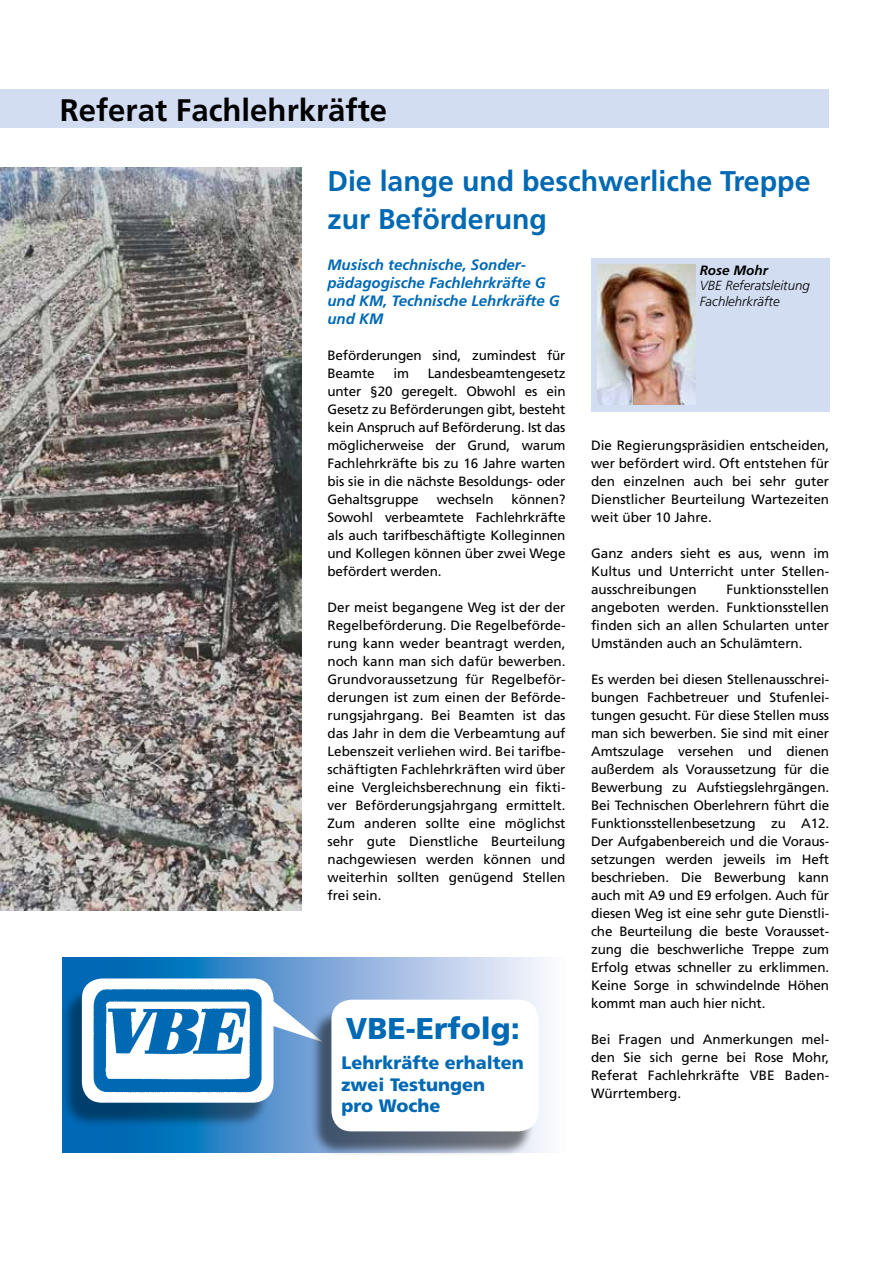
<style>
.page{position:relative;width:893px;height:1263px;background:#fff}
.page>*{position:absolute;margin:0;border:0;box-sizing:border-box;transform-origin:0 0}
.t1{font:700 31.2px "Frutiger";color:#000}
.t2{font:900 30px "Frutiger";color:#0069b4}
.t3{font:700 28.5px/38.4px "Frutiger";color:#0069b4}
.t4{font:900 18px/21.6px "Frutiger";color:#0069b4}
.t5{font:italic 700 15px/18px "Frutiger";color:#0069b4}
.t6{font:13.5px/18px "Frutiger";color:#000;text-align:justify}
.t7{font:italic 700 13.5px "Frutiger";color:#000}
.t8{font:italic 300 13.2px/15.9px "Frutiger";color:#000}
</style>
<div class="page">
<div style="left:591px;top:259px;width:238px;height:153px;background:#d3ddf2"></div>
<img style="left:597px;top:264px;width:98px;height:140px">
<div style="left:0;top:89px;width:828px;height:39px;background:#d3ddf2"></div>
<img style="left:0;top:168px;width:301px;height:742px">
<svg style="left:63px;top:957px;width:483px;height:195px;background:#6ea4d5"></svg>
<svg style="left:274px;top:1000px;width:49px;height:42px"></svg>
<div style="left:61px;top:987px;width:208px;height:141px;background:#000;opacity:.4"></div>
<div style="left:82px;top:978px;width:192px;height:125px;background:#fff;border-radius:20px"></div>
<img style="left:93px;top:989px;width:169px;height:104px">
<div style="left:310px;top:1008px;width:224px;height:148px;background:#000;opacity:.5"></div>
<div style="left:331px;top:1000px;width:207px;height:131px;background:#fff;border-radius:20px"></div>
<h1 class="t1" style="left:60px;top:91px;width:329px">Referat Fachlehrkräfte</h1>
<h3 class="t3" style="left:327px;top:161px;width:485px">Die lange und beschwerliche Treppe zur Beförderung</h3>
<p class="t5" style="left:327px;top:256px;width:234px">Musisch technische, Sonder&shy;pädagogische Fachlehrkräfte G und KM, Technische Lehrkräfte G und KM</p>
<p class="t6" style="left:327px;top:346px;width:240px">Beförderungen sind, zumindest für<br>Beamte</p>
<p class="t6" style="left:327px;top:364px;width:240px;text-indent:100px">Landesbeamtengesetz unter §20 geregelt. Obwohl es ein Gesetz zu Beförderungen gibt, besteht kein Anspruch auf Beförderung. Ist das möglicherweise der Grund, warum Fachlehrkräfte bis zu 16 Jahre warten bis sie in die nächste Besoldungs- oder Gehaltsgruppe</p>
<p class="t6" style="left:393px;top:364px;width:17px">im</p>
<p class="t6" style="left:327px;top:490px;width:240px;text-indent:184px">können?<br>Sowohl verbeamtete Fachlehrkräfte als auch tarifbeschäftigte Kolleginnen und Kollegen können über zwei Wege befördert werden.</p>
<p class="t6" style="left:327px;top:598px;width:240px">Der meist begangene Weg ist der der Regelbeförderung. Die Regelbeförde&shy;rung kann weder beantragt werden, noch kann man sich dafür bewerben.<br>Grundvoraussetzung für Regelbeför&shy;derungen ist zum einen der Beförde&shy;rungsjahrgang. Bei Beamten ist das das Jahr in dem die Verbeamtung auf Lebenszeit verliehen wird. Bei tarifbe&shy;schäftigten Fachlehrkräften wird über eine Vergleichsberechnung ein fikti&shy;ver Beförderungsjahrgang ermittelt.<br>Zum anderen sollte eine möglichst sehr gute Dienstliche Beurteilung nachgewiesen werden können und weiterhin sollten genügend Stellen frei sein.</p>
<p class="t6" style="left:437px;top:490px;width:58px">wechseln</p>
<h2 class="t2" style="left:346px;top:1010px;width:176px">VBE-Erfolg:</h2>
<h3 class="t4" style="left:341px;top:1052px;width:184px">Lehrkräfte erhalten zwei Testungen<br>pro Woche</h3>
<p class="t7" style="left:700px;top:262px;width:70px">Rose Mohr</p>
<p class="t8" style="left:700px;top:278px;width:112px">VBE Referatsleitung<br>Fachlehrkräfte</p>
<p class="t6" style="left:591px;top:436px;width:240px">Die Regierungspräsidien entscheiden, wer befördert wird. Oft entstehen für den einzelnen auch bei sehr guter Dienstlicher Beurteilung Wartezeiten weit über 10 Jahre.</p>
<p class="t6" style="left:591px;top:544px;width:240px">Ganz anders sieht es aus, wenn im Kultus und Unterricht unter Stellen&shy;ausschreibungen</p>
<p class="t6" style="left:591px;top:580px;width:240px;text-indent:135px">Funktionsstellen angeboten werden. Funktionsstellen finden sich an allen Schularten unter Umständen auch an Schulämtern.</p>
<p class="t6" style="left:591px;top:670px;width:240px">Es werden bei diesen Stellenausschrei&shy;bungen Fachbetreuer und Stufenlei&shy;tungen gesucht. Für diese Stellen muss man sich bewerben. Sie sind mit einer Amtszulage versehen und dienen außerdem als Voraussetzung für die Bewerbung zu Aufstiegslehrgängen.<br>Bei Technischen Oberlehrern führt die Funktionsstellenbesetzung zu A12.<br>Der Aufgabenbereich und die Voraus&shy;setzungen werden jeweils im Heft beschrieben. Die Bewerbung kann auch mit A9 und E9 erfolgen. Auch für diesen Weg ist eine sehr gute Dienstli&shy;che Beurteilung die beste Vorausset&shy;zung die beschwerliche Treppe zum Erfolg etwas schneller zu erklimmen.<br>Keine Sorge in schwindelnde Höhen kommt man auch hier nicht.</p>
<p class="t6" style="left:591px;top:1030px;width:240px">Bei Fragen und Anmerkungen mel&shy;den Sie sich gerne bei Rose Mohr, Referat Fachlehrkräfte VBE Baden-Würrtemberg.</p>
</div>
